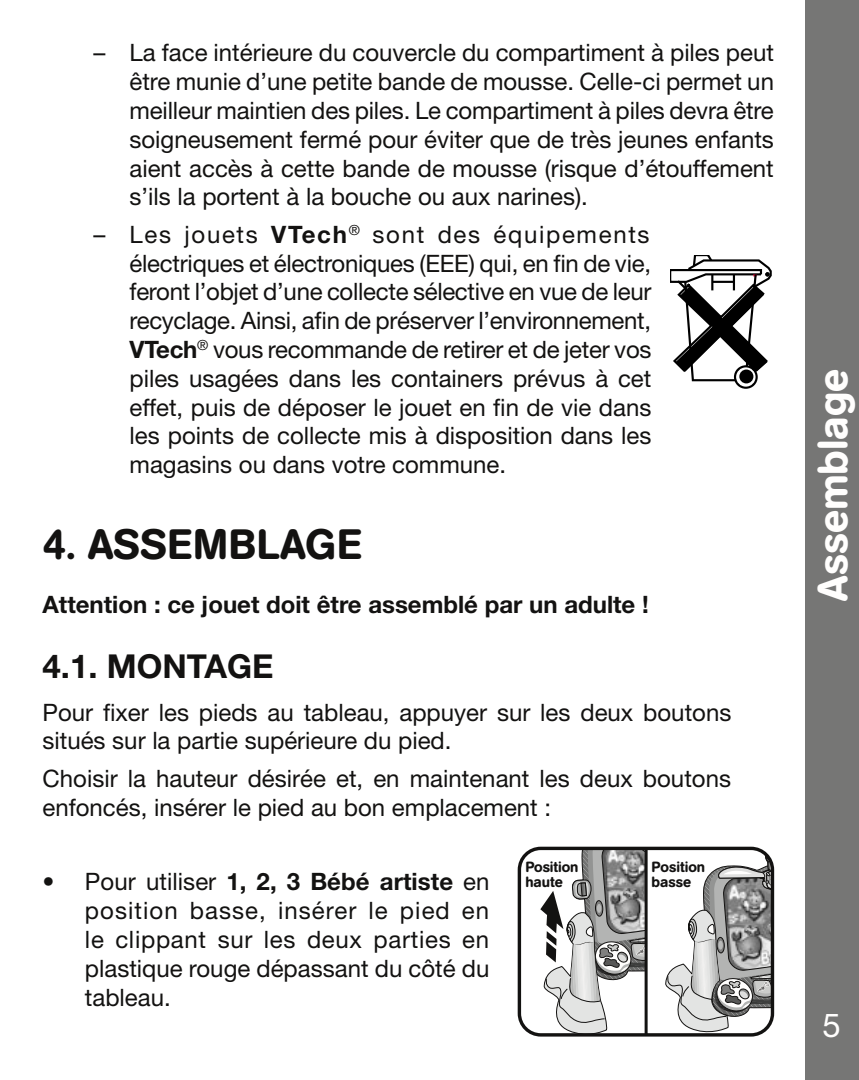
<style>
.page{position:relative;width:859px;height:1080px;background:#fff}
.page>*{position:absolute;margin:0;border:0;box-sizing:border-box;transform-origin:0 0}
.t1{font:500 42px "AG Book Rounded";letter-spacing:.02em;color:#131211}
.t2{font:500 42px "AG Book Rounded";color:#fffefd}
.t3{font:700 33px "Helvetica Neue";color:#131211}
.t4{font:33px "Helvetica Neue";color:#fffefd}
.t5{font:24px/28.8px "Helvetica Neue";color:#131211;text-align:justify}
.t6{font:700 24px "Helvetica Neue";color:#131211}
.t7{font:500 14.7px/14.7px "AG Book Rounded";color:#131211}
.s1{font-weight:700}
</style>
<div class="page">
<div style="left:805px;top:0;width:54px;height:1080px;background:#767675"></div>
<div style="left:518px;top:847px;width:256px;height:190px;border:3px solid #131211;border-radius:21px"></div>
<svg style="left:670px;top:255px;width:102px;height:134px"></svg>
<svg style="left:519px;top:848px;width:129px;height:187px"></svg>
<svg style="left:665px;top:848px;width:108px;height:187px"></svg>
<p class="t5" style="left:130px;top:38px;width:646px;text-indent:-36px">– La face intérieure du couvercle du compartiment à piles peut être munie d’une petite bande de mousse. Celle-ci permet un meilleur maintien des piles. Le compartiment à piles devra être soigneusement fermé pour éviter que de très jeunes enfants aient accès à cette bande de mousse (risque d’étouffement s’ils la portent à la bouche ou aux narines).</p>
<p class="t5" style="left:130px;top:220px;width:524px;text-indent:-36px">– Les jouets <span class="s1">VTech</span><sup>®</sup> sont des équipements électriques et électroniques (EEE) qui, en fin de vie, feront l’objet d’une collecte sélective en vue de leur recyclage. Ainsi, afin de préserver l’environnement, <span class="s1">VTech</span><sup>®</sup> vous recommande de retirer et de jeter vos piles usagées dans les containers prévus à cet effet, puis de déposer le jouet en fin de vie dans les points de collecte mis à disposition dans les magasins ou dans votre commune.</p>
<h1 class="t1" style="left:43px;top:520px;width:320px">4. ASSEMBLAGE</h1>
<p class="t6" style="left:43px;top:590px;width:608px">Attention : ce jouet doit être assemblé par un adulte !</p>
<h2 class="t3" style="left:43px;top:646px;width:118px">4.1. Monta</h2>
<h2 class="t3" style="left:227px;top:646px;width:44px">ge</h2>
<p class="t5" style="left:43px;top:697px;width:690px">Pour fixer les pieds au tableau, appuyer sur les deux boutons situés sur la partie supérieure du pied.</p>
<p class="t5" style="left:43px;top:764px;width:690px">Choisir la hauteur désirée et, en maintenant les deux boutons enfoncés, insérer le pied au bon emplacement :</p>
<p class="t5" style="left:85px;top:867px;width:406px;text-indent:-42px">• Pour utiliser <span class="s1">1, 2, 3 Bébé artiste</span> en position basse, insérer le pied en le clippant sur les deux parties en plastique rouge dépassant du côté du tableau.</p>
<p class="t7" style="left:525px;top:860px;width:55px">Position haute</p>
<p class="t7" style="left:652px;top:860px;width:55px">Position basse</p>
<h1 class="t2" style="left:808px;top:601px;width:233px;rotate:-90deg">Assemblage</h1>
<h2 class="t4" style="left:822px;top:1006px;width:20px">5</h2>
</div>
